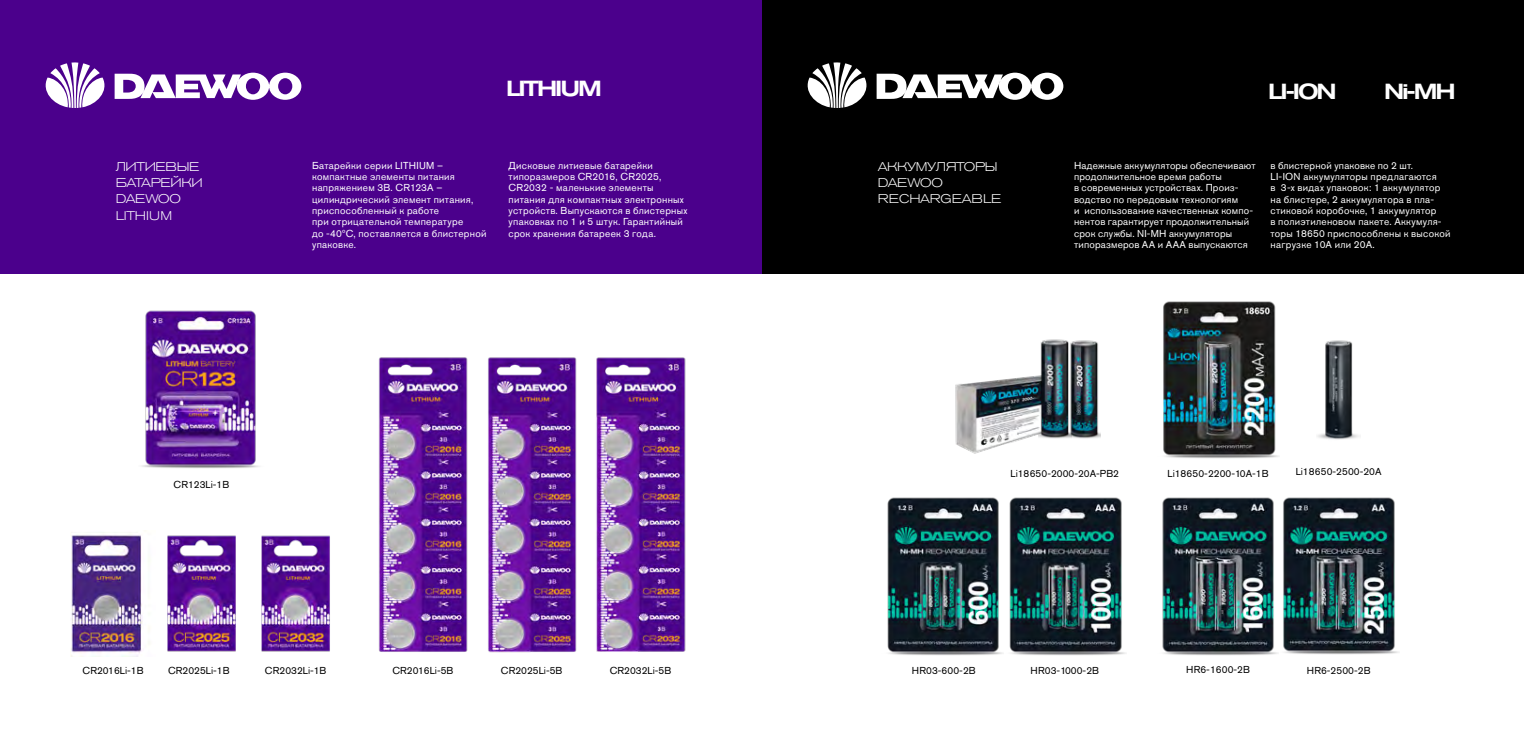
<style>
.page{position:relative;width:1524px;height:745px;background:#fff}
.page>*{position:absolute;margin:0;border:0;box-sizing:border-box;transform-origin:0 0}
.t1{font:500 expanded 21.62px "Akzidenz Grotesk Pro";letter-spacing:-.1em;color:#fff}
.t2{font:300 expanded 12.5px/16.2px "Akzidenz Grotesk Pro";letter-spacing:-.03em;color:#fff}
.t3{font:10px/11.2px "Akzidenz Grotesk Pro";letter-spacing:.025em;color:#fff}
.t4{font:10px "Akzidenz Grotesk Pro";color:#000}
</style>
<div class="page">
<div style="left:0;top:0;width:762px;height:273px;background:#4b008c"></div>
<svg style="left:46px;top:62px;width:255px;height:46px"></svg>
<img style="left:142px;top:310px;width:118px;height:158px">
<img style="left:71px;top:530px;width:79px;height:126px">
<img style="left:167px;top:535px;width:163px;height:117px">
<img style="left:378px;top:357px;width:90px;height:295px">
<img style="left:488px;top:357px;width:89px;height:296px">
<img style="left:596px;top:357px;width:90px;height:295px">
<div style="left:762px;top:0;width:762px;height:273px;background:#000"></div>
<svg style="left:807px;top:62px;width:256px;height:46px"></svg>
<img style="left:887px;top:497px;width:239px;height:158px">
<img style="left:1162px;top:497px;width:237px;height:158px">
<img style="left:1163px;top:301px;width:116px;height:158px">
<img style="left:1317px;top:340px;width:42px;height:100px">
<img style="left:955px;top:375px;width:83px;height:79px">
<img style="left:1071px;top:340px;width:30px;height:99px">
<img style="left:1038px;top:339px;width:33px;height:100px">
<h1 class="t1" style="left:506px;top:74px;width:97px">LITHIUM</h1>
<h1 class="t1" style="left:1268px;top:77px;width:70px">LI-ION</h1>
<h1 class="t1" style="left:1384px;top:77px;width:73px">Ni-MH</h1>
<p class="t2" style="left:116px;top:158px;width:88px">ЛИТИЕВЫЕ<br>БАТАРЕЙКИ<br>DAEWOO<br>LITHIUM</p>
<p class="t3" style="left:312px;top:160px;width:176px">Батарейки серии LITHIUM – компактные элементы питания напряжением 3В. CR123A – цилиндрический элемент питания, приспособленный к работе<br>при отрицательной температуре<br>до -40ºС, поставляется в блистерной упаковке.</p>
<p class="t3" style="left:508px;top:160px;width:180px">Дисковые литиевые батарейки типоразмеров CR2016, CR2025,<br>CR2032 - маленькие элементы питания для компактных электронных устройств. Выпускаются в блистерных упаковках по 1 и 5 штук. Гарантийный срок хранения батареек 3 года.</p>
<p class="t2" style="left:878px;top:158px;width:125px">АККУМУЛЯТОРЫ<br>DAEWOO<br>RECHARGEABLE</p>
<p class="t3" style="left:1074px;top:160px;width:183px">Надежные аккумуляторы обеспечивают продолжительное время работы<br>в современных устройствах. Произ&shy;водство по передовым технологиям<br>и использование качественных компо&shy;нентов гарантирует продолжительный срок службы. NI-MH аккумуляторы типоразмеров АА и ААА выпускаются</p>
<p class="t3" style="left:1270px;top:160px;width:181px">в блистерной упаковке по 2 шт.<br>LI-ION аккумуляторы предлагаются<br>в 3-х видах упаковок: 1 аккумулятор на блистере, 2 аккумулятора в пла&shy;стиковой коробочке, 1 аккумулятор<br>в полиэтиленовом пакете. Аккумуля&shy;торы 18650 приспособлены к высокой нагрузке 10А или 20А.</p>
<p class="t4" style="left:1010px;top:466px;width:110px">Li18650-2000-20А-PB2</p>
<p class="t4" style="left:1167px;top:467px;width:103px">Li18650-2200-10А-1B</p>
<p class="t4" style="left:1295px;top:464px;width:87px">Li18650-2500-20А</p>
<p class="t4" style="left:174px;top:477px;width:57px">CR123Li-1B</p>
<p class="t4" style="left:83px;top:663px;width:63px">CR2016Li-1B</p>
<p class="t4" style="left:168px;top:663px;width:63px">CR2025Li-1B</p>
<p class="t4" style="left:392px;top:663px;width:63px">CR2016Li-5B</p>
<p class="t4" style="left:265px;top:663px;width:63px">CR2032Li-1B</p>
<p class="t4" style="left:501px;top:663px;width:63px">CR2025Li-5B</p>
<p class="t4" style="left:610px;top:663px;width:63px">CR2032Li-5B</p>
<p class="t4" style="left:912px;top:663px;width:65px">HR03-600-2B</p>
<p class="t4" style="left:1030px;top:663px;width:70px">HR03-1000-2B</p>
<p class="t4" style="left:1186px;top:663px;width:65px">HR6-1600-2B</p>
<p class="t4" style="left:1306px;top:663px;width:65px">HR6-2500-2B</p>
</div>
